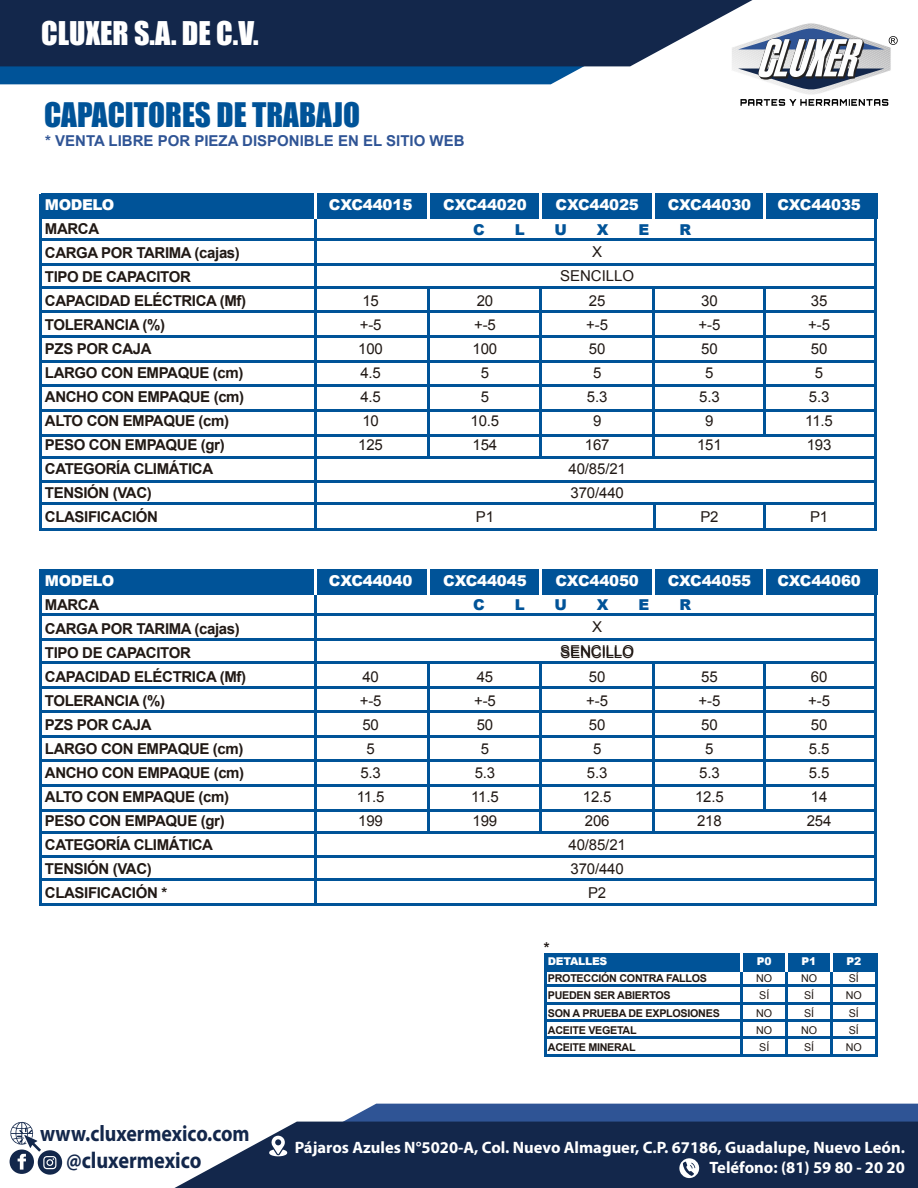
<style>
.page{position:relative;width:918px;height:1188px;background:#fff}
.page>*{position:absolute;margin:0;border:0;box-sizing:border-box;transform-origin:0 0}
.t1{font:31.05px "Impact";color:#005398}
.t2{font:30px "Impact";color:#fff}
.t3{font:700 22.95px "Myriad Pro";color:#13274b;scale:.88 1}
.t4{font:700 22.5px "Myriad Pro";color:#13274b;scale:.88 1}
.t5{font:700 16.5px "Myriad Pro";color:#fff}
.t6{font:700 15px/24px "Arial";letter-spacing:-.025em;color:#211915}
.t7{font:15px/24px "Arial";letter-spacing:-.01em;color:#211915;text-align:center}
.t8{font:900 15px "Arial";letter-spacing:-.01em;color:#fff}
.t9{font:700 15px "Arial";color:#2f5495}
.t10{font:900 15px "Arial";color:#005398}
.t11{font:700 10.8px/17.2px "Arial";letter-spacing:-.025em;color:#211915}
.t12{font:10.8px/17.2px "Arial";letter-spacing:-.01em;color:#211915}
.t13{font:900 10.8px "Arial";letter-spacing:-.025em;color:#fff}
</style>
<div class="page">
<hr style="left:39px;top:194px;width:3px;height:337px;background:#005398">
<div style="left:41px;top:194px;width:836px;height:25px;background:#005398"></div>
<hr style="left:314px;top:219px;width:3px;height:310px;background:#005398">
<hr style="left:314px;top:194px;width:3px;height:25px;background:#fff">
<hr style="left:427px;top:287px;width:3px;height:170px;background:#005398">
<hr style="left:427px;top:194px;width:3px;height:25px;background:#fff">
<hr style="left:539px;top:287px;width:3px;height:170px;background:#005398">
<hr style="left:539px;top:194px;width:3px;height:25px;background:#fff">
<hr style="left:652px;top:287px;width:3px;height:171px;background:#005398">
<hr style="left:652px;top:194px;width:3px;height:25px;background:#fff">
<hr style="left:41px;top:238px;width:835px;height:3px;background:#005398">
<hr style="left:41px;top:263px;width:835px;height:3px;background:#005398">
<hr style="left:41px;top:286px;width:724px;height:3px;background:#005398">
<hr style="left:763px;top:287px;width:3px;height:148px;background:#005398">
<hr style="left:763px;top:504px;width:3px;height:27px;background:#005398">
<hr style="left:653px;top:504px;width:3px;height:27px;background:#005398">
<hr style="left:763px;top:194px;width:3px;height:25px;background:#fff">
<hr style="left:874px;top:194px;width:3px;height:336px;background:#005398">
<hr style="left:152px;top:286px;width:724px;height:3px;background:#005398">
<hr style="left:41px;top:310px;width:835px;height:3px;background:#005398">
<hr style="left:41px;top:335px;width:835px;height:3px;background:#005398">
<hr style="left:41px;top:360px;width:835px;height:3px;background:#005398">
<hr style="left:41px;top:384px;width:835px;height:3px;background:#005398">
<hr style="left:41px;top:409px;width:835px;height:3px;background:#005398">
<hr style="left:41px;top:434px;width:835px;height:3px;background:#005398">
<hr style="left:41px;top:456px;width:835px;height:3px;background:#005398">
<hr style="left:41px;top:480px;width:835px;height:3px;background:#005398">
<hr style="left:42px;top:502px;width:832px;height:3px;background:#005398">
<hr style="left:41px;top:528px;width:835px;height:3px;background:#005398">
<hr style="left:39px;top:569px;width:3px;height:337px;background:#005398">
<div style="left:41px;top:569px;width:836px;height:25px;background:#005398"></div>
<hr style="left:314px;top:594px;width:3px;height:310px;background:#005398">
<hr style="left:314px;top:569px;width:3px;height:25px;background:#fff">
<hr style="left:427px;top:663px;width:3px;height:169px;background:#005398">
<hr style="left:427px;top:569px;width:3px;height:25px;background:#fff">
<hr style="left:539px;top:663px;width:3px;height:170px;background:#005398">
<hr style="left:539px;top:569px;width:3px;height:25px;background:#fff">
<hr style="left:652px;top:663px;width:3px;height:170px;background:#005398">
<hr style="left:652px;top:569px;width:3px;height:25px;background:#fff">
<hr style="left:41px;top:613px;width:835px;height:3px;background:#005398">
<hr style="left:41px;top:638px;width:835px;height:3px;background:#005398">
<hr style="left:41px;top:661px;width:724px;height:3px;background:#005398">
<hr style="left:763px;top:663px;width:3px;height:147px;background:#005398">
<hr style="left:763px;top:569px;width:3px;height:25px;background:#fff">
<hr style="left:874px;top:569px;width:3px;height:337px;background:#005398">
<hr style="left:152px;top:661px;width:724px;height:3px;background:#005398">
<hr style="left:41px;top:686px;width:835px;height:3px;background:#005398">
<hr style="left:41px;top:710px;width:835px;height:3px;background:#005398">
<hr style="left:41px;top:735px;width:835px;height:3px;background:#005398">
<hr style="left:41px;top:759px;width:835px;height:3px;background:#005398">
<hr style="left:41px;top:784px;width:835px;height:3px;background:#005398">
<hr style="left:41px;top:809px;width:835px;height:3px;background:#005398">
<hr style="left:41px;top:831px;width:835px;height:3px;background:#005398">
<hr style="left:41px;top:855px;width:835px;height:3px;background:#005398">
<hr style="left:41px;top:878px;width:835px;height:3px;background:#005398">
<hr style="left:41px;top:903px;width:835px;height:3px;background:#005398">
<svg style="left:732px;top:23px;width:166px;height:83px"></svg>
<svg style="left:0;top:66px;width:631px;height:18px;background:#1962a0"></svg>
<svg style="left:0;top:0;width:752px;height:66px;background:#253758"></svg>
<svg style="left:296px;top:1104px;width:622px;height:18px;background:#43649d"></svg>
<svg style="left:175px;top:1122px;width:743px;height:66px;background:#263859"></svg>
<svg style="left:269px;top:1136px;width:18px;height:20px"></svg>
<svg style="left:9px;top:1121px;width:53px;height:54px"></svg>
<svg style="left:679px;top:1158px;width:20px;height:20px"></svg>
<hr style="left:544px;top:953px;width:2px;height:103px;background:#005398">
<div style="left:545px;top:953px;width:332px;height:18px;background:#005398"></div>
<hr style="left:741px;top:962px;width:2px;height:94px;background:#005398">
<svg style="left:741px;top:953px;width:2px;height:18px"></svg>
<hr style="left:786px;top:971px;width:2px;height:85px;background:#005398">
<svg style="left:786px;top:953px;width:2px;height:18px"></svg>
<hr style="left:830px;top:971px;width:2px;height:85px;background:#005398">
<svg style="left:830px;top:953px;width:2px;height:18px"></svg>
<hr style="left:545px;top:985px;width:332px;height:2px;background:#005398">
<hr style="left:545px;top:1003px;width:332px;height:2px;background:#005398">
<hr style="left:545px;top:1019px;width:332px;height:2px;background:#005398">
<hr style="left:545px;top:1037px;width:332px;height:2px;background:#005398">
<hr style="left:545px;top:1054px;width:332px;height:2px;background:#005398">
<hr style="left:875px;top:953px;width:2px;height:103px;background:#005398">
<h2 class="t2" style="left:41px;top:10px;width:219px">CLUXER S.A. DE C.V.</h2>
<h1 class="t1" style="left:44px;top:90px;width:317px">CAPACITORES DE TRABAJO</h1>
<p class="t9" style="left:45px;top:131px;width:421px">* VENTA LIBRE POR PIEZA DISPONIBLE EN EL SITIO WEB</p>
<p class="t8" style="left:45px;top:194px;width:71px">MODELO</p>
<p class="t6" style="left:45px;top:218px;width:203px">MARCA<br>CARGA POR TARIMA (cajas)<br>TIPO DE CAPACITOR<br>CAPACIDAD ELÉCTRICA (Mf)<br>TOLERANCIA (%)<br>PZS POR CAJA<br>LARGO CON EMPAQUE (cm)<br>ANCHO CON EMPAQUE (cm)<br>ALTO CON EMPAQUE (cm)<br>PESO CON EMPAQUE (gr)<br>CATEGORÍA CLIMÁTICA<br>TENSIÓN (VAC)<br>CLASIFICACIÓN</p>
<p class="t8" style="left:329px;top:194px;width:85px">CXC44015</p>
<p class="t7" style="left:358px;top:289px;width:26px;text-align:left">15 +-5<br>100<br>4.5<br>4.5<br>10<br>125</p>
<p class="t8" style="left:443px;top:194px;width:85px">CXC44020</p>
<p class="t8" style="left:555px;top:194px;width:85px">CXC44025</p>
<p class="t8" style="left:668px;top:194px;width:85px">CXC44030</p>
<p class="t8" style="left:777px;top:194px;width:85px">CXC44035</p>
<p class="t10" style="left:473px;top:219px;width:13px">C</p>
<p class="t10" style="left:515px;top:219px;width:12px">L</p>
<p class="t10" style="left:554px;top:219px;width:14px">U</p>
<p class="t10" style="left:597px;top:219px;width:13px">X</p>
<p class="t10" style="left:639px;top:219px;width:12px">E</p>
<p class="t10" style="left:679px;top:219px;width:13px">R</p>
<p class="t7" style="left:560px;top:240px;width:76px">X<br>SENCILLO</p>
<p class="t7" style="left:471px;top:289px;width:30px">20 +-5<br>100<br>5<br>5<br>10.5<br>154</p>
<p class="t7" style="left:569px;top:289px;width:59px">25<br>+-5<br>50<br>5<br>5.3<br>9<br>167<br>40/85/21<br>370/440</p>
<p class="t7" style="left:697px;top:289px;width:26px">30 +-5<br>50<br>5<br>5.3<br>9<br>151</p>
<p class="t7" style="left:805px;top:289px;width:29px">35 +-5<br>50<br>5<br>5.3<br>11.5<br>193</p>
<p class="t7" style="left:476px;top:505px;width:20px">P1</p>
<p class="t7" style="left:700px;top:505px;width:20px">P2</p>
<p class="t7" style="left:810px;top:505px;width:20px">P1</p>
<p class="t8" style="left:45px;top:569px;width:71px">MODELO</p>
<p class="t6" style="left:45px;top:593px;width:203px">MARCA<br>CARGA POR TARIMA (cajas)<br>TIPO DE CAPACITOR<br>CAPACIDAD ELÉCTRICA (Mf)<br>TOLERANCIA (%)<br>PZS POR CAJA<br>LARGO CON EMPAQUE (cm)<br>ANCHO CON EMPAQUE (cm)<br>ALTO CON EMPAQUE (cm)<br>PESO CON EMPAQUE (gr)<br>CATEGORÍA CLIMÁTICA<br>TENSIÓN (VAC)<br>CLASIFICACIÓN *</p>
<p class="t8" style="left:329px;top:569px;width:85px">CXC44040</p>
<p class="t7" style="left:357px;top:664px;width:29px">40 +-5<br>50<br>5<br>5.3<br>11.5<br>199</p>
<p class="t8" style="left:443px;top:569px;width:85px">CXC44045</p>
<p class="t8" style="left:555px;top:569px;width:85px">CXC44050</p>
<p class="t8" style="left:668px;top:569px;width:85px">CXC44055</p>
<p class="t8" style="left:777px;top:569px;width:85px">CXC44060</p>
<p class="t10" style="left:473px;top:594px;width:13px">C</p>
<p class="t10" style="left:515px;top:594px;width:12px">L</p>
<p class="t10" style="left:554px;top:594px;width:14px">U</p>
<p class="t10" style="left:597px;top:594px;width:13px">X</p>
<p class="t10" style="left:639px;top:594px;width:12px">E</p>
<p class="t10" style="left:679px;top:594px;width:13px">R</p>
<p class="t7" style="left:560px;top:615px;width:76px">X<br>SENCILLO</p>
<p class="t7" style="left:471px;top:664px;width:29px">45 +-5<br>50<br>5<br>5.3<br>11.5<br>199</p>
<p class="t7" style="left:569px;top:664px;width:59px">50<br>+-5<br>50<br>5<br>5.3<br>12.5<br>206<br>40/85/21<br>370/440<br>P2</p>
<p class="t7" style="left:695px;top:664px;width:30px">55 +-5<br>50<br>5<br>5.3<br>12.5<br>218</p>
<p class="t7" style="left:807px;top:664px;width:26px;text-align:left">60 +-5<br>50<br>5.5<br>5.5<br>14<br>254</p>
<p class="t6" style="left:544px;top:936px;width:7px">*</p>
<p class="t13" style="left:548px;top:953px;width:61px">DETALLES</p>
<p class="t11" style="left:548px;top:970px;width:173px">PROTECCIÓN CONTRA FALLOS<br>PUEDEN SER ABIERTOS<br>SON A PRUEBA DE EXPLOSIONES<br>ACEITE VEGETAL<br>ACEITE MINERAL</p>
<p class="t13" style="left:757px;top:953px;width:16px">P0</p>
<p class="t12" style="left:756px;top:970px;width:17px">NO<br>SÍ<br>NO<br>NO<br>SÍ</p>
<p class="t13" style="left:802px;top:953px;width:16px">P1</p>
<p class="t12" style="left:801px;top:970px;width:17px">NO<br>SÍ<br>SÍ<br>NO<br>SÍ</p>
<p class="t13" style="left:846px;top:953px;width:16px">P2</p>
<p class="t12" style="left:846px;top:970px;width:17px">SÍ<br>NO<br>SÍ<br>SÍ<br>NO</p>
<h3 class="t4" style="left:40px;top:1119px;width:240px">www.cluxermexico.com</h3>
<p class="t5" style="left:295px;top:1137px;width:612px">Pájaros Azules N°5020-A, Col. Nuevo Almaguer, C.P. 67186, Guadalupe, Nuevo León.</p>
<h3 class="t3" style="left:66px;top:1145px;width:155px">@cluxermexico</h3>
<p class="t5" style="left:710px;top:1157px;width:197px">Teléfono: (81) 59 80 - 20 20</p>
</div>
